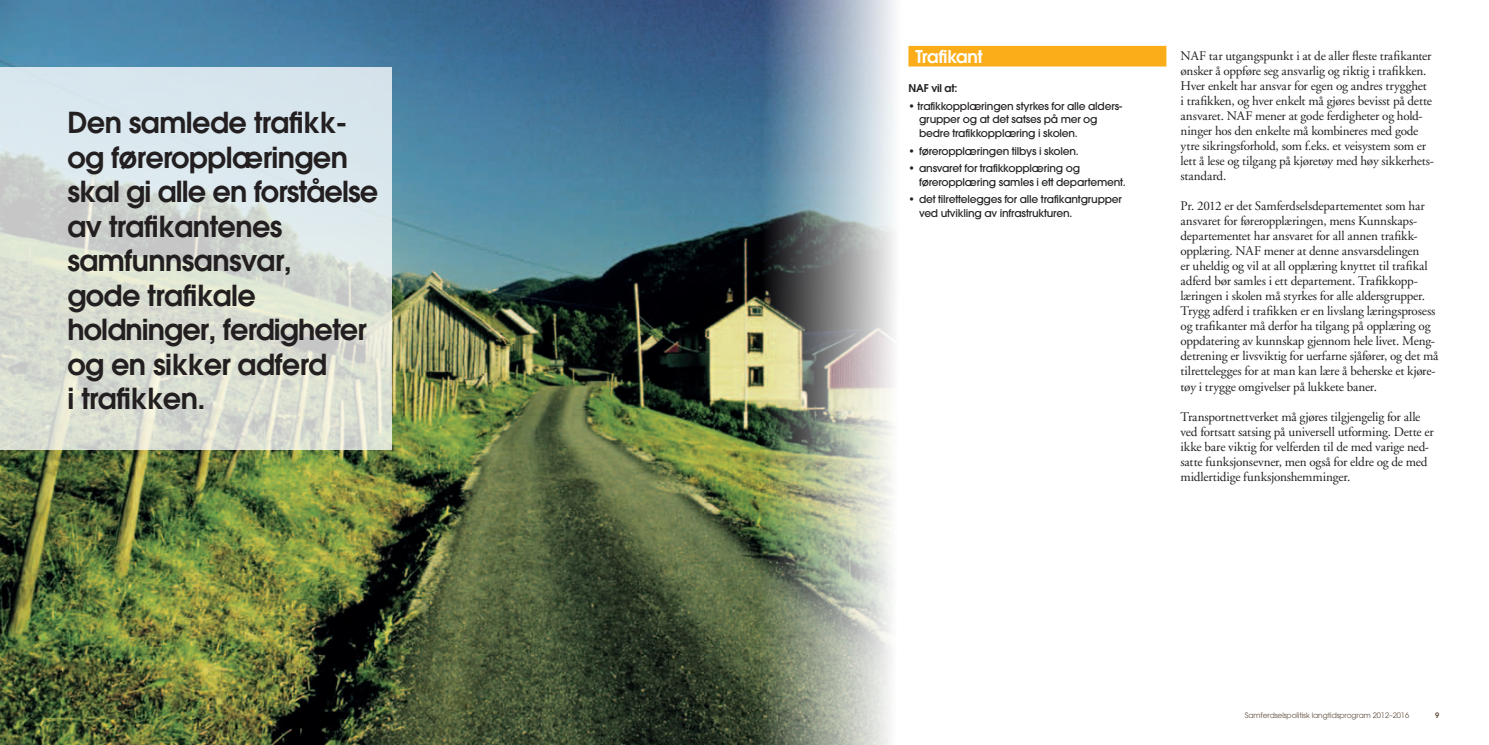
<style>
.page{position:relative;width:1489px;height:745px;background:#fff}
.page>*{position:absolute;margin:0;border:0;box-sizing:border-box;transform-origin:0 0}
.t1{font:600 28.75px/34.5px "Avant Garde";letter-spacing:-.02em;color:#231f20}
.t2{font:600 17.5px "Avant Garde";letter-spacing:-.03em;color:#fff}
.t3{font:13.12px/15px "Adobe Garamond";letter-spacing:-.015em;color:#231f20}
.t4{font:500 10.62px/13.8px "Avant Garde";letter-spacing:-.02em;color:#231f20}
.t5{font:600 10.62px "Avant Garde";letter-spacing:-.02em;color:#231f20}
.t6{font:7.5px "Avant Garde";letter-spacing:-.01em;color:#62503f}
.t7{font:600 7.5px "Avant Garde";color:#62503f}
</style>
<div class="page">
<img style="left:0;top:0;width:744px;height:744px">
<img style="left:744px;top:0;width:151px;height:744px">
<div style="left:908px;top:46px;width:258px;height:20px;background:#faad19"></div>
<svg style="left:0;top:67px;width:392px;height:382px;background:#d8dfdb"></svg>
<h1 class="t1" style="left:67px;top:105px;width:312px">Den samlede trafikk&shy;og føreropplæringen skal gi alle en forståelse av trafikantenes samfunnsansvar,<br>gode trafikale holdninger, ferdigheter og en sikker adferd<br>i trafikken.</h1>
<h2 class="t2" style="left:915px;top:45px;width:69px">Trafikant</h2>
<p class="t5" style="left:908px;top:81px;width:50px">NAF vil at:</p>
<p class="t4" style="left:919px;top:99px;width:204px;text-indent:-11px">• trafikkopplæringen styrkes for alle alders&shy;grupper og at det satses på mer og bedre trafikkopplæring i skolen.</p>
<p class="t4" style="left:908px;top:144px;width:172px">• føreropplæringen tilbys i skolen.</p>
<p class="t4" style="left:919px;top:161px;width:208px;text-indent:-11px">• ansvaret for trafikkopplæring og føreropplæring samles i ett departement.</p>
<p class="t4" style="left:919px;top:192px;width:204px;text-indent:-11px">• det tilrettelegges for alle trafikantgrupper ved utvikling av infrastrukturen.</p>
<p class="t3" style="left:1180px;top:49px;width:255px">NAF tar utgangspunkt i at de aller fleste trafikanter ønsker å oppføre seg ansvarlig og riktig i trafikken.<br>Hver enkelt har ansvar for egen og andres trygghet<br>i trafikken, og hver enkelt må gjøres bevisst på dette ansvaret. NAF mener at gode ferdigheter og hold&shy;ninger hos den enkelte må kombineres med gode ytre sikringsforhold, som f.eks. et veisystem som er lett å lese og tilgang på kjøretøy med høy sikkerhets&shy;standard.</p>
<p class="t3" style="left:1180px;top:199px;width:259px">Pr. 2012 er det Samferdselsdepartementet som har ansvaret for føreropplæringen, mens Kunnskaps&shy;departementet har ansvaret for all annen trafikk&shy;opplæring. NAF mener at denne ansvarsdelingen<br>er uheldig og vil at all opplæring knyttet til trafikal adferd bør samles i ett departement. Trafikkopp&shy;læringen i skolen må styrkes for alle aldersgrupper.<br>Trygg adferd i trafikken er en livslang læringsprosess og trafikanter må derfor ha tilgang på opplæring og oppdatering av kunnskap gjennom hele livet. Meng&shy;detrening er livsviktig for uerfarne sjåfører, og det må tilrettelegges for at man kan lære å beherske et kjøre&shy;tøy i trygge omgivelser på lukkete baner.</p>
<p class="t3" style="left:1180px;top:409px;width:255px">Transportnettverket må gjøres tilgjengelig for alle ved fortsatt satsing på universell utforming. Dette er ikke bare viktig for velferden til de med varige ned&shy;satte funksjonsevner, men også for eldre og de med midlertidige funksjonshemminger.</p>
<p class="t6" style="left:1244px;top:710px;width:166px">Samferdselspolitisk langtidsprogram 2012–2016</p>
<p class="t7" style="left:1434px;top:710px;width:6px">9</p>
</div>
